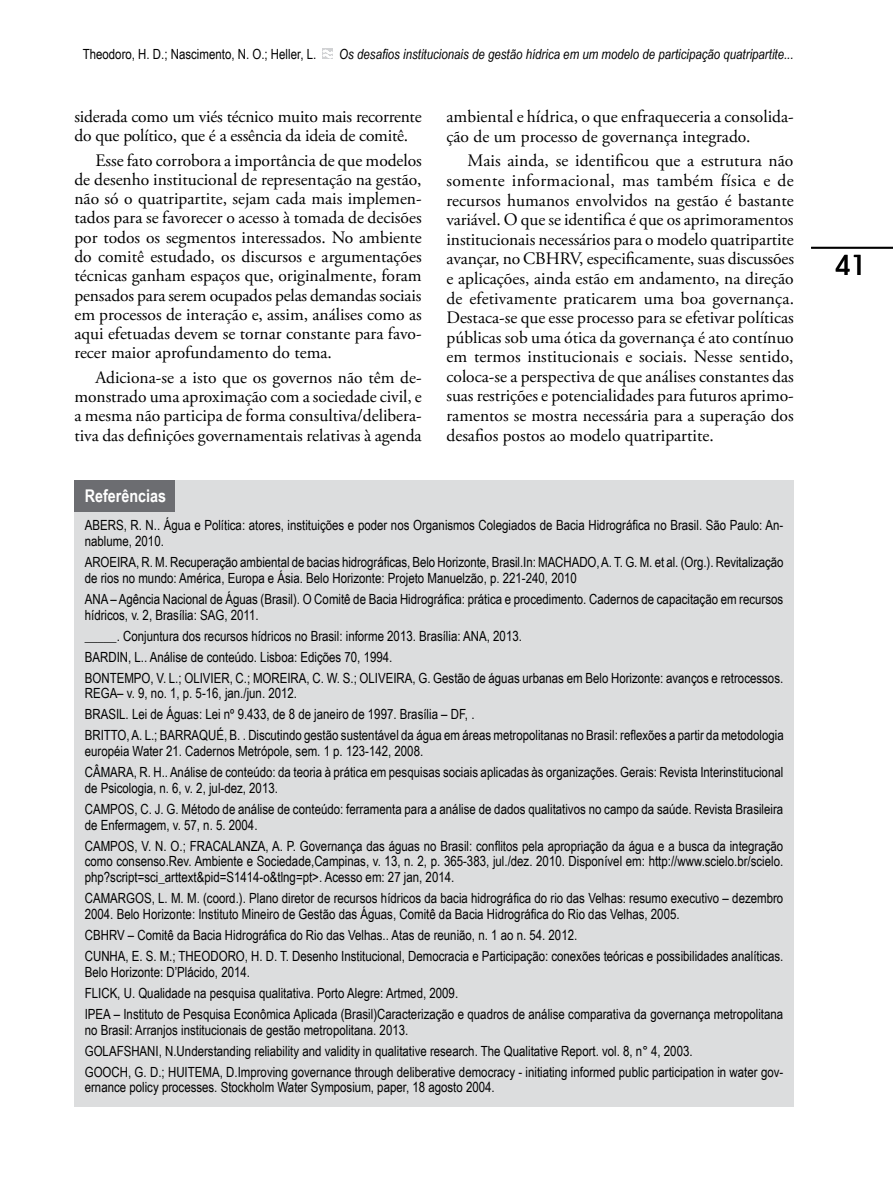
<style>
.page{position:relative;width:893px;height:1191px;background:#fff}
.page>*{position:absolute;margin:0;border:0;box-sizing:border-box;transform-origin:0 0}
.t1{font:500 28px "Avant Garde IT Cby BT";color:#000}
.t2{font:17.5px/19.6px "Adobe Garamond Pro";color:#000;text-align:justify}
.t3{font:700 17.5px "Arial Narrow";color:#fff}
.t4{font:14px/21px "Arial Narrow";color:#000}
.t5{font:italic 14px "Arial Narrow";color:#000}
</style>
<div class="page">
<hr style="left:811px;top:247px;width:82px;height:2px;background:#000">
<svg style="left:323px;top:49px;width:10px;height:10px"></svg>
<svg style="left:323px;top:50px;width:10px;height:8px"></svg>
<div style="left:74px;top:480px;width:720px;height:626px;background:#dcddde"></div>
<div style="left:74px;top:480px;width:100px;height:32px;background:#6c6d71"></div>
<p class="t4" style="left:83px;top:43px;width:235px">Theodoro, H. D.; Nascimento, N. O.; Heller, L.</p>
<p class="t5" style="left:339px;top:44px;width:456px">Os desafios institucionais de gestão hídrica em um modelo de participação quatripartite...</p>
<p class="t2" style="left:74px;top:107px;width:349px">siderada como um viés técnico muito mais recorrente do que político, que é a essência da ideia de comitê.</p>
<p class="t2" style="left:74px;top:151px;width:349px;text-indent:21px">Esse fato corrobora a importância de que modelos de desenho institucional de representação na gestão, não só o quatripartite, sejam cada mais implemen&shy;tados para se favorecer o acesso à tomada de decisões por todos os segmentos interessados. No ambiente do comitê estudado, os discursos e argumentações técnicas ganham espaços que, originalmente, foram pensados para serem ocupados pelas demandas sociais em processos de interação e, assim, análises como as aqui efetuadas devem se tornar constante para favo&shy;recer maior aprofundamento do tema.</p>
<p class="t2" style="left:74px;top:368px;width:349px;text-indent:21px">Adiciona‑se a isto que os governos não têm de&shy;monstrado uma aproximação com a sociedade civil, e a mesma não participa de forma consultiva/delibera&shy;tiva das definições governamentais relativas à agenda</p>
<p class="t3" style="left:85px;top:483px;width:83px">Referências</p>
<p class="t2" style="left:446px;top:107px;width:349px">ambiental e hídrica, o que enfraqueceria a consolida&shy;ção de um processo de governança integrado.</p>
<p class="t2" style="left:446px;top:152px;width:349px;text-indent:21px">Mais ainda, se identificou que a estrutura não somente informacional, mas também física e de recursos humanos envolvidos na gestão é bastante variável. O que se identifica é que os aprimoramentos institucionais necessários para o modelo quatripartite avançar, no CBHRV, especificamente, suas discussões e aplicações, ainda estão em andamento, na direção de efetivamente praticarem uma boa governança.<br>Destaca‑se que esse processo para se efetivar políticas públicas sob uma ótica da governança é ato contínuo em termos institucionais e sociais. Nesse sentido, coloca‑se a perspectiva de que análises constantes das suas restrições e potencialidades para futuros aprimo&shy;ramentos se mostra necessária para a superação dos desafios postos ao modelo quatripartite.</p>
<p class="t4" style="left:85px;top:517px;width:700px;line-height:15.8px">ABERS, R. N.. Água e Política: atores, instituições e poder nos Organismos Colegiados de Bacia Hidrográfica no Brasil. São Paulo: An‑ nablume, 2010.</p>
<p class="t4" style="left:85px;top:554px;width:700px;line-height:15.8px">AROEIRA, R. M. Recuperação ambiental de bacias hidrográficas, Belo Horizonte, Brasil.In: MACHADO, A. T. G. M. et al. (Org.). Revitalização de rios no mundo: América, Europa e Ásia. Belo Horizonte: Projeto Manuelzão, p. 221‑240, 2010</p>
<p class="t4" style="left:85px;top:590px;width:700px;line-height:15.8px">ANA – Agência Nacional de Águas (Brasil). O Comitê de Bacia Hidrográfica: prática e procedimento. Cadernos de capacitação em recursos hídricos, v. 2, Brasília: SAG, 2011.</p>
<p class="t4" style="left:85px;top:624px;width:700px">_____. Conjuntura dos recursos hídricos no Brasil: informe 2013. Brasília: ANA, 2013.<br>BARDIN, L.. Análise de conteúdo. Lisboa: Edições 70, 1994.<br>BONTEMPO, V. L.; OLIVIER, C.; MOREIRA, C. W. S.; OLIVEIRA, G. Gestão de águas urbanas em Belo Horizonte: avanços e retrocessos.</p>
<p class="t4" style="left:85px;top:682px;width:700px">REGA– v. 9, no. 1, p. 5‑16, jan./jun. 2012.<br>BRASIL. Lei de Águas: Lei nº 9.433, de 8 de janeiro de 1997. Brasília – DF, .<br>BRITTO, A. L.; BARRAQUÉ, B. . Discutindo gestão sustentável da água em áreas metropolitanas no Brasil: reflexões a partir da metodologia</p>
<p class="t4" style="left:85px;top:740px;width:700px">européia Water 21. Cadernos Metrópole, sem. 1 p. 123‑142, 2008.<br>CÂMARA, R. H.. Análise de conteúdo: da teoria à prática em pesquisas sociais aplicadas às organizações. Gerais: Revista Interinstitucional</p>
<p class="t4" style="left:85px;top:777px;width:700px">de Psicologia, n. 6, v. 2, jul‑dez, 2013.<br>CAMPOS, C. J. G. Método de análise de conteúdo: ferramenta para a análise de dados qualitativos no campo da saúde. Revista Brasileira</p>
<p class="t4" style="left:85px;top:813px;width:700px">de Enfermagem, v. 57, n. 5. 2004.<br>CAMPOS, V. N. O.; FRACALANZA, A. P. Governança das águas no Brasil: conflitos pela apropriação da água e a busca da integração</p>
<p class="t4" style="left:85px;top:853px;width:700px;line-height:15.8px">como consenso.Rev. Ambiente e Sociedade,Campinas, v. 13, n. 2, p. 365‑383, jul./dez. 2010. Disponível em: http://www.scielo.br/scielo. php?script=sci_arttext&amp;pid=S1414‑o&amp;tlng=pt&gt;. Acesso em: 27 jan, 2014.</p>
<p class="t4" style="left:85px;top:890px;width:700px;line-height:15.8px">CAMARGOS, L. M. M. (coord.). Plano diretor de recursos hídricos da bacia hidrográfica do rio das Velhas: resumo executivo – dezembro<br>2004. Belo Horizonte: Instituto Mineiro de Gestão das Águas, Comitê da Bacia Hidrográfica do Rio das Velhas, 2005.</p>
<p class="t4" style="left:85px;top:924px;width:700px">CBHRV – Comitê da Bacia Hidrográfica do Rio das Velhas.. Atas de reunião, n. 1 ao n. 54. 2012.<br>CUNHA, E. S. M.; THEODORO, H. D. T. Desenho Institucional, Democracia e Participação: conexões teóricas e possibilidades analíticas.</p>
<p class="t4" style="left:85px;top:960px;width:700px">Belo Horizonte: D’Plácido, 2014.<br>FLICK, U. Qualidade na pesquisa qualitativa. Porto Alegre: Artmed, 2009.<br>IPEA – Instituto de Pesquisa Econômica Aplicada (Brasil)Caracterização e quadros de análise comparativa da governança metropolitana</p>
<p class="t4" style="left:85px;top:1018px;width:700px">no Brasil: Arranjos institucionais de gestão metropolitana. 2013.<br>GOLAFSHANI, N.Understanding reliability and validity in qualitative research. The Qualitative Report. vol. 8, n° 4, 2003.<br>GOOCH, G. D.; HUITEMA, D.Improving governance through deliberative democracy ‑ initiating informed public participation in water gov‑</p>
<p class="t4" style="left:85px;top:1076px;width:411px">ernance policy processes. Stockholm Water Symposium, paper, 18 agosto 2004.</p>
<h1 class="t1" style="left:835px;top:247px;width:34px">41</h1>
</div>
